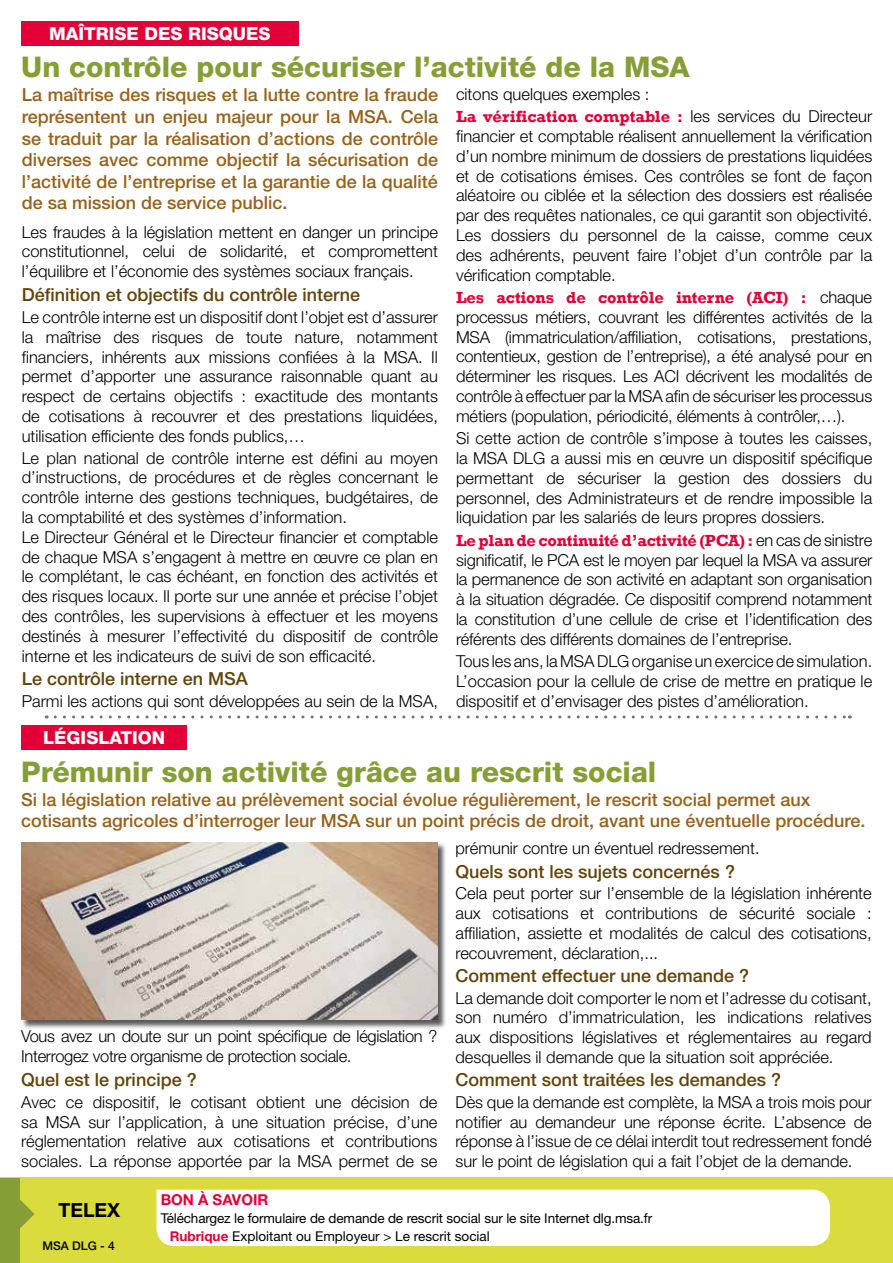
<style>
.page{position:relative;width:893px;height:1263px;background:#fff}
.page>*{position:absolute;margin:0;border:0;box-sizing:border-box;transform-origin:0 0}
.t1{font:800 28.5px "Helvetica Neue LT Std";color:#859e36}
.t2{font:700 19.5px "Helvetica Neue LT Std";letter-spacing:.13em;color:#000}
.t3{font:500 18px/21.6px "Helvetica Neue LT Std";color:#98611a}
.t4{font:500 18px "Helvetica Neue LT Std";color:#62430a}
.t5{font:800 18px "Helvetica Neue LT Std";color:#fff}
.t6{font:300 16.5px/19.8px "Helvetica Neue LT Std";color:#000;text-align:justify}
.t7{font:700 16.5px "Rockwell";letter-spacing:-.01em;color:#e20036}
.t8{font:300 16.5px/19.8px "Helvetica Neue LT Std";letter-spacing:-.02em;color:#000}
.t9{font:700 15px "Helvetica Neue LT Std";color:#e20036}
.t10{font:13.5px/18.3px "Helvetica Neue LT Std";letter-spacing:-.01em;color:#000}
.t11{font:500 12px "Helvetica Neue LT Std";color:#000}
.s1{font-family:"Helvetica Neue LT Std";font-weight:300;color:#000}
.s2{font-weight:700;color:#e20036}
</style>
<div class="page">
<div style="left:0;top:1178px;width:893px;height:85px;background:#dadb3c"></div>
<div style="left:0;top:1178px;width:20px;height:85px;background:#859e36"></div>
<svg style="left:20px;top:1200px;width:14px;height:28px"></svg>
<div style="left:156px;top:1189px;width:674px;height:57px;background:#fff"></div>
<svg style="left:55px;top:715px;width:795px;height:3px"></svg>
<div style="left:21px;top:725px;width:166px;height:25px;background:#e20036"></div>
<div style="left:21px;top:842px;width:426px;height:187px;background:#000;opacity:.65"></div>
<img style="left:21px;top:842px;width:417px;height:178px">
<div style="left:21px;top:21px;width:278px;height:25px;background:#e20036"></div>
<p class="t5" style="left:49px;top:23px;width:223px">maîtrise des risques</p>
<h1 class="t1" style="left:21px;top:50px;width:670px">Un contrôle pour sécuriser l’activité de la MSA</h1>
<p class="t3" style="left:22px;top:84px;width:418px;text-align:justify">La maîtrise des risques et la lutte contre la fraude représentent un enjeu majeur pour la MSA. Cela se traduit par la réalisation d’actions de contrôle diverses avec comme objectif la sécurisation de l’activité de l’entreprise et la garantie de la qualité de sa mission de service public.</p>
<p class="t6" style="left:22px;top:222px;width:418px">Les fraudes à la législation mettent en danger un principe constitutionnel, celui de solidarité, et compromettent l’équilibre et l’économie des systèmes sociaux français.</p>
<p class="t4" style="left:22px;top:284px;width:340px">Définition et objectifs du contrôle interne</p>
<p class="t6" style="left:22px;top:307px;width:418px">Le contrôle interne est un dispositif dont l’objet est d’assurer la maîtrise des risques de toute nature, notamment financiers, inhérents aux missions confiées à la MSA. Il permet d’apporter une assurance raisonnable quant au respect de certains objectifs : exactitude des montants de cotisations à recouvrer et des prestations liquidées, utilisation efficiente des fonds publics,…</p>
<p class="t6" style="left:22px;top:447px;width:418px;text-align:left">Le plan national de contrôle interne est défini au moyen d’instructions, de procédures et de règles concernant le contrôle interne des gestions techniques, budgétaires, de la comptabilité et des systèmes d’information.<br>Le Directeur Général et le Directeur financier et comptable de chaque MSA s’engagent à mettre en œuvre ce plan en le complétant, le cas échéant, en fonction des activités et des risques locaux. Il porte sur une année et précise l’objet des contrôles, les supervisions à effectuer et les moyens destinés à mesurer l’effectivité du dispositif de contrôle interne et les indicateurs de suivi de son efficacité.</p>
<p class="t4" style="left:22px;top:668px;width:228px">Le contrôle interne en MSA</p>
<p class="t6" style="left:22px;top:691px;width:418px">Parmi les actions qui sont développées au sein de la MSA,</p>
<p class="t6" style="left:456px;top:84px;width:195px">citons quelques exemples :</p>
<p class="t7" style="left:456px;top:107px;width:418px">La vérification comptable : <span class="s1">les services du Directeur</span></p>
<p class="t6" style="left:456px;top:126px;width:418px">financier et comptable réalisent annuellement la vérification d’un nombre minimum de dossiers de prestations liquidées et de cotisations émises. Ces contrôles se font de façon aléatoire ou ciblée et la sélection des dossiers est réalisée par des requêtes nationales, ce qui garantit son objectivité.<br>Les dossiers du personnel de la caisse, comme ceux des adhérents, peuvent faire l’objet d’un contrôle par la vérification comptable.</p>
<p class="t7" style="left:456px;top:287px;width:418px">Les actions de contrôle interne (ACI) : <span class="s1">chaque</span></p>
<p class="t6" style="left:456px;top:307px;width:418px">processus métiers, couvrant les différentes activités de la MSA (immatriculation/affiliation, cotisations, prestations, contentieux, gestion de l’entreprise), a été analysé pour en déterminer les risques. Les ACI décrivent les modalités de contrôle à effectuer par la MSA afin de sécuriser les processus métiers (population, périodicité, éléments à contrôler,…).</p>
<p class="t6" style="left:456px;top:428px;width:418px">Si cette action de contrôle s’impose à toutes les caisses, la MSA DLG a aussi mis en œuvre un dispositif spécifique permettant de sécuriser la gestion des dossiers du personnel, des Administrateurs et de rendre impossible la liquidation par les salariés de leurs propres dossiers.</p>
<p class="t7" style="left:456px;top:530px;width:418px">Le plan de continuité d’activité (PCA) : <span class="s1">en cas de sinistre</span></p>
<p class="t6" style="left:456px;top:549px;width:418px">significatif, le PCA est le moyen par lequel la MSA va assurer la permanence de son activité en adaptant son organisation à la situation dégradée. Ce dispositif comprend notamment la constitution d’une cellule de crise et l’identification des référents des différents domaines de l’entreprise.</p>
<p class="t6" style="left:456px;top:651px;width:418px">Tous les ans, la MSA DLG organise un exercice de simulation.<br>L’occasion pour la cellule de crise de mettre en pratique le dispositif et d’envisager des pistes d’amélioration.</p>
<p class="t5" style="left:43px;top:727px;width:123px">législation</p>
<h1 class="t1" style="left:21px;top:755px;width:637px">Prémunir son activité grâce au rescrit social</h1>
<p class="t3" style="left:21px;top:788px;width:846px">Si la législation relative au prélèvement social évolue régulièrement, le rescrit social permet aux cotisants agricoles d’interroger leur MSA sur un point précis de droit, avant une éventuelle procédure.</p>
<p class="t8" style="left:21px;top:1026px;width:418px">Vous avez un doute sur un point spécifique de législation ?<br>Interrogez votre organisme de protection sociale.</p>
<p class="t4" style="left:21px;top:1069px;width:177px">Quel est le principe ?</p>
<p class="t6" style="left:21px;top:1092px;width:418px">Avec ce dispositif, le cotisant obtient une décision de sa MSA sur l’application, à une situation précise, d’une réglementation relative aux cotisations et contributions sociales. La réponse apportée par la MSA permet de se</p>
<p class="t6" style="left:455px;top:838px;width:306px">prémunir contre un éventuel redressement.</p>
<p class="t4" style="left:455px;top:860px;width:281px">Quels sont les sujets concernés ?</p>
<p class="t6" style="left:455px;top:883px;width:418px">Cela peut porter sur l’ensemble de la législation inhérente aux cotisations et contributions de sécurité sociale : affiliation, assiette et modalités de calcul des cotisations, recouvrement, déclaration,...</p>
<p class="t4" style="left:455px;top:965px;width:295px">Comment effectuer une demande ?</p>
<p class="t6" style="left:455px;top:987px;width:418px">La demande doit comporter le nom et l’adresse du cotisant, son numéro d’immatriculation, les indications relatives aux dispositions législatives et réglementaires au regard desquelles il demande que la situation soit appréciée.</p>
<p class="t4" style="left:455px;top:1069px;width:327px">Comment sont traitées les demandes ?</p>
<p class="t6" style="left:455px;top:1092px;width:418px">Dès que la demande est complète, la MSA a trois mois pour notifier au demandeur une réponse écrite. L’absence de réponse à l’issue de ce délai interdit tout redressement fondé sur le point de législation qui a fait l’objet de la demande.</p>
<p class="t2" style="left:58px;top:1198px;width:63px">TELEX</p>
<p class="t11" style="left:43px;top:1239px;width:74px">MSA DLG - 4</p>
<p class="t9" style="left:161px;top:1190px;width:91px">BON À SAVOIR</p>
<p class="t10" style="left:170px;top:1209px;width:484px;text-indent:-9px">Téléchargez le formulaire de demande de rescrit social sur le site Internet dlg.msa.fr<br><span class="s2">RUBRIQUE</span> Exploitant ou Employeur &gt; Le rescrit social</p>
</div>
